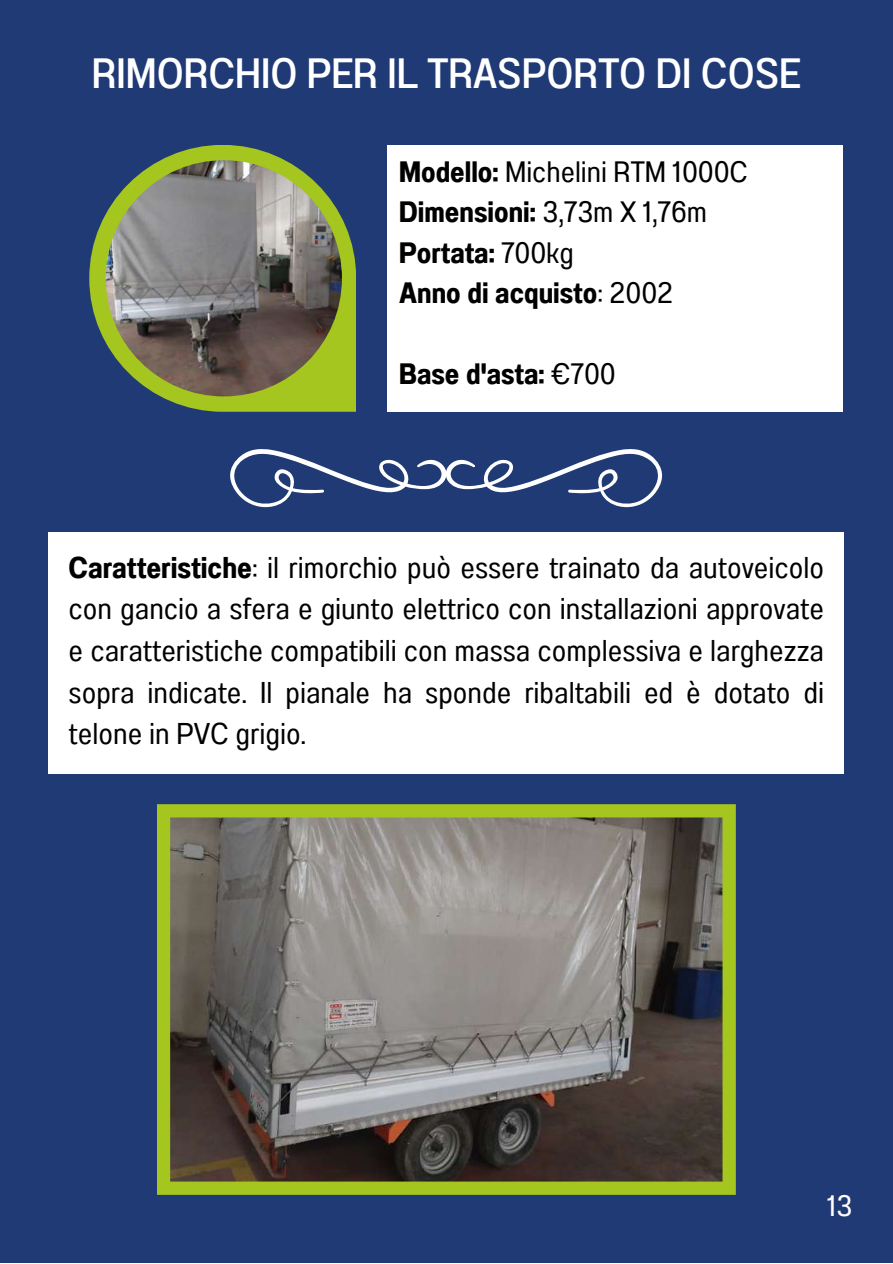
<style>
.page{position:relative;width:893px;height:1264px;background:#fff}
.page>*{position:absolute;margin:0;border:0;box-sizing:border-box;transform-origin:0 0}
.t1{font:42.3px "Anantason Medium Wd 75";color:#fff}
.t2{font:30px/41.5px "Anantason Wd 75";color:#000;text-align:justify}
.t3{font:29.55px/40.5px "Anantason Bold Wd 75";color:#000}
.t4{font:29.55px "Anantason Wd 75";color:#000}
.t5{font:29.55px "Anantason Wd 75";color:#fff}
.s1{font-family:"Anantason Bold Wd 75"}
.s2{font-family:"Anantason Wd 75"}
</style>
<div class="page">
<div style="left:0;top:0;width:892px;height:1262px;background:#203a75"></div>
<svg style="left:89px;top:145px;width:267px;height:267px;fill:#a5c61f"></svg>
<img style="left:106px;top:160px;width:236px;height:236px;border-radius:50%">
<div style="left:387px;top:145px;width:455px;height:266px;background:#fff"></div>
<div style="left:49px;top:531px;width:794px;height:242px;background:#fff"></div>
<svg style="left:230px;top:449px;width:432px;height:58px"></svg>
<svg style="left:157px;top:804px;width:578px;height:390px;background:#767560"></svg>
<h1 class="t1" style="left:92px;top:49px;width:710px">RIMORCHIO PER IL TRASPORTO DI COSE</h1>
<p class="t4" style="left:399px;top:154px;width:350px"><span class="s1">Modello:</span> Michelini RTM 1000C</p>
<p class="t3" style="left:399px;top:192px;width:309px">Dimensioni: <span class="s2">3,73m X 1,76m<br></span>Portata: <span class="s2">700kg<br></span>Anno di acquisto<span class="s2">: 2002</span></p>
<p class="t3" style="left:399px;top:353px;width:218px">Base d'asta: <span class="s2">€700</span></p>
<p class="t2" style="left:69px;top:546px;width:756px"><span class="s1">Caratteristiche</span>: il rimorchio può essere trainato da autoveicolo con gancio a sfera e giunto elettrico con installazioni approvate e caratteristiche compatibili con massa complessiva e larghezza sopra indicate. Il pianale ha sponde ribaltabili ed è dotato di telone in PVC grigio.</p>
<p class="t5" style="left:827px;top:1188px;width:27px">13</p>
</div>
